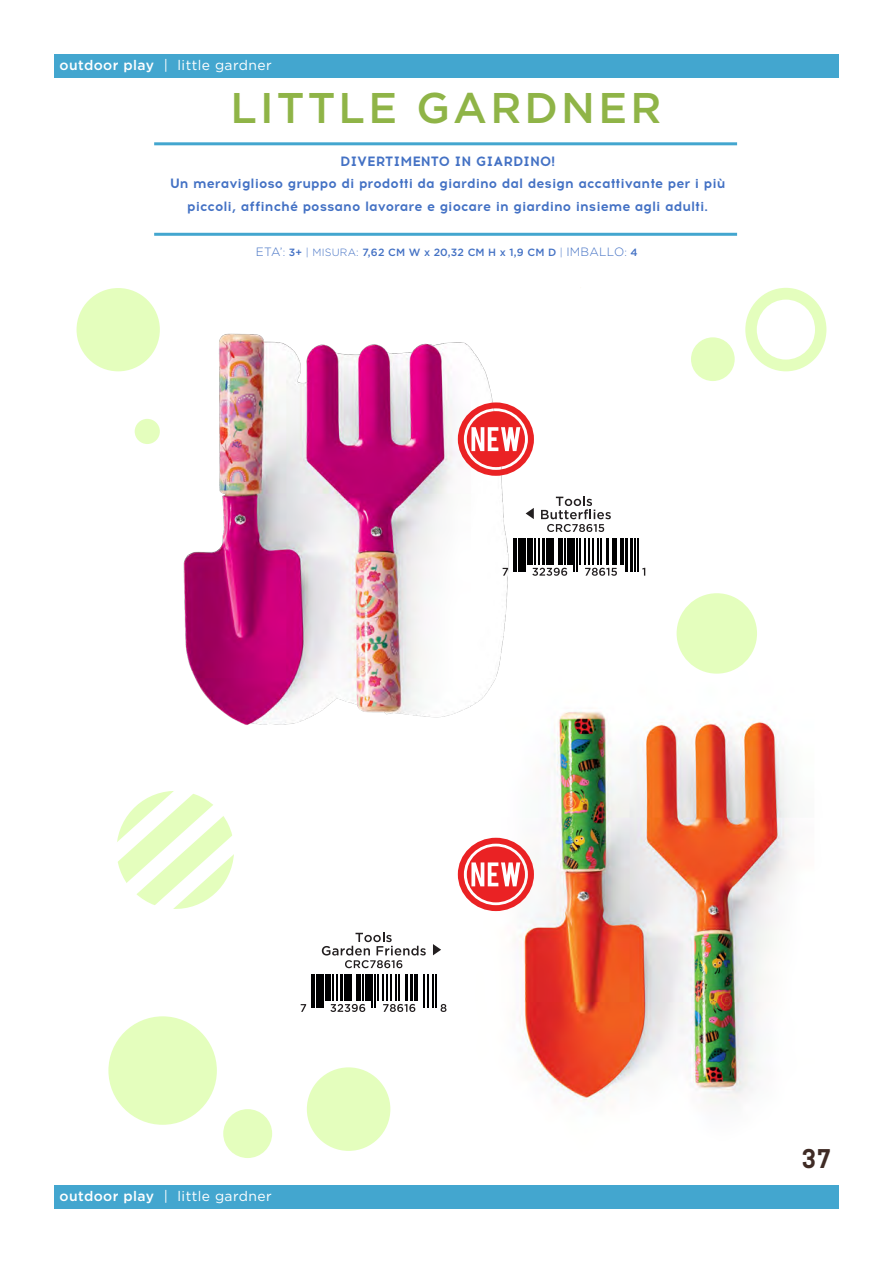
<style>
.page{position:relative;width:893px;height:1263px;background:#fff}
.page>*{position:absolute;margin:0;border:0;box-sizing:border-box;transform-origin:0 0}
.t1{font:500 42.9px "Gotham";letter-spacing:.075em;color:#8fb447}
.t2{font:700 27px "Abel Pro";color:#3f2b25}
.t3{font:13.95px "Gotham";letter-spacing:.03em;color:#fff}
.t4{font:700 13.5px/22.5px "Acrom";color:#4371c4;text-align:center}
.t5{font:500 10.5px "Gotham";letter-spacing:.02em;color:#4371c4}
.s1{font-weight:500}
.s2{font-weight:300;font-size:12px}
.s3{font-weight:300}
</style>
<div class="page">
<img style="left:446px;top:633px;width:345px;height:471px">
<div style="left:54px;top:54px;width:785px;height:24px;background:#43a6cf"></div>
<div style="left:54px;top:1185px;width:785px;height:24px;background:#43a6cf"></div>
<hr style="left:154px;top:142px;width:583px;height:3px;background:#43a6cf">
<hr style="left:154px;top:233px;width:583px;height:3px;background:#43a6cf">
<img style="left:102px;top:322px;width:410px;height:429px">
<svg style="left:117px;top:791px;width:117px;height:118px"></svg>
<div style="left:745px;top:288px;width:81px;height:83px;background:#e4febd;border-radius:50%"></div>
<div style="left:757px;top:300px;width:58px;height:60px;background:#fff;border-radius:50%"></div>
<div style="left:77px;top:288px;width:83px;height:83px;background:#e4febd;border-radius:50%"></div>
<div style="left:135px;top:419px;width:25px;height:25px;background:#e4febd;border-radius:50%"></div>
<div style="left:691px;top:337px;width:44px;height:44px;background:#e4febd;border-radius:50%"></div>
<div style="left:677px;top:593px;width:80px;height:81px;background:#e4febd;border-radius:50%"></div>
<div style="left:307px;top:1067px;width:83px;height:84px;background:#e4febd;border-radius:50%"></div>
<div style="left:108px;top:1016px;width:109px;height:109px;background:#e4febd;border-radius:50%"></div>
<div style="left:223px;top:1109px;width:49px;height:49px;background:#e4febd;border-radius:50%"></div>
<svg style="left:456px;top:836px;width:79px;height:76px"></svg>
<svg style="left:456px;top:401px;width:78px;height:76px"></svg>
<svg style="left:526px;top:508px;width:8px;height:11px"></svg>
<svg style="left:503px;top:568px;width:5px;height:8px"></svg>
<svg style="left:642px;top:568px;width:3px;height:8px"></svg>
<hr style="left:513px;top:538px;width:1px;height:33px;background:#000001">
<hr style="left:516px;top:538px;width:1px;height:33px;background:#000001">
<hr style="left:518px;top:538px;width:4px;height:33px;background:#000001">
<hr style="left:523px;top:538px;width:3px;height:33px;background:#000001">
<div style="left:528px;top:538px;width:5px;height:26px;background:#000001"></div>
<svg style="left:532px;top:538px;width:35px;height:38px"></svg>
<hr style="left:560px;top:538px;width:3px;height:26px;background:#000001">
<hr style="left:564px;top:538px;width:2px;height:26px;background:#000001">
<div style="left:567px;top:538px;width:5px;height:26px;background:#000001"></div>
<hr style="left:574px;top:538px;width:1px;height:33px;background:#000001">
<hr style="left:576px;top:538px;width:2px;height:33px;background:#000001">
<svg style="left:579px;top:538px;width:38px;height:38px"></svg>
<hr style="left:620px;top:538px;width:4px;height:26px;background:#000001">
<hr style="left:625px;top:538px;width:3px;height:33px;background:#000001">
<hr style="left:630px;top:538px;width:3px;height:33px;background:#000001">
<hr style="left:634px;top:538px;width:2px;height:33px;background:#000001">
<hr style="left:637px;top:538px;width:1px;height:33px;background:#000001">
<svg style="left:433px;top:944px;width:8px;height:11px"></svg>
<svg style="left:301px;top:1004px;width:5px;height:8px"></svg>
<svg style="left:441px;top:1004px;width:5px;height:8px"></svg>
<hr style="left:311px;top:974px;width:1px;height:34px;background:#000001">
<hr style="left:314px;top:974px;width:1px;height:34px;background:#000001">
<hr style="left:316px;top:974px;width:4px;height:34px;background:#000001">
<hr style="left:322px;top:974px;width:2px;height:34px;background:#000001">
<div style="left:326px;top:974px;width:5px;height:27px;background:#000001"></div>
<svg style="left:330px;top:974px;width:35px;height:38px"></svg>
<hr style="left:359px;top:974px;width:2px;height:27px;background:#000001">
<hr style="left:362px;top:974px;width:2px;height:27px;background:#000001">
<div style="left:365px;top:974px;width:5px;height:27px;background:#000001"></div>
<hr style="left:372px;top:974px;width:1px;height:34px;background:#000001">
<hr style="left:374px;top:974px;width:2px;height:34px;background:#000001">
<svg style="left:377px;top:974px;width:38px;height:38px"></svg>
<hr style="left:416px;top:974px;width:2px;height:27px;background:#000001">
<hr style="left:423px;top:974px;width:1px;height:34px;background:#000001">
<hr style="left:427px;top:974px;width:1px;height:34px;background:#000001">
<hr style="left:432px;top:974px;width:2px;height:34px;background:#000001">
<hr style="left:435px;top:974px;width:1px;height:34px;background:#000001">
<svg style="left:541px;top:496px;width:70px;height:36px"></svg>
<svg style="left:322px;top:932px;width:104px;height:36px"></svg>
<p class="t3" style="left:60px;top:56px;width:214px"><span class="s1">outdoor play</span> | little gardner</p>
<p class="t1" style="left:230px;top:79px;width:433px">LITTLE GARDNER</p>
<p class="t4" style="left:340px;top:150px;width:216px">DIVERTIMENTO IN GIARDINO!</p>
<p class="t4" style="left:170px;top:172px;width:557px">Un meraviglioso gruppo di prodotti da giardino dal design accattivante per i più piccoli, affinché possano lavorare e giocare in giardino insieme agli adulti.</p>
<p class="t5" style="left:256px;top:245px;width:383px"><span class="s2">ETA’</span><span class="s3">:</span> 3+ <span class="s3">| MISURA:</span> 7,62 CM W x 20,32 CM H x 1,9 CM D <span class="s3">|</span> <span class="s2">IMBALLO</span><span class="s3">:</span> 4</p>
<p class="t3" style="left:60px;top:1187px;width:214px"><span class="s1">outdoor play</span> | little gardner</p>
<h2 class="t2" style="left:802px;top:1140px;width:31px">37</h2>
</div>
